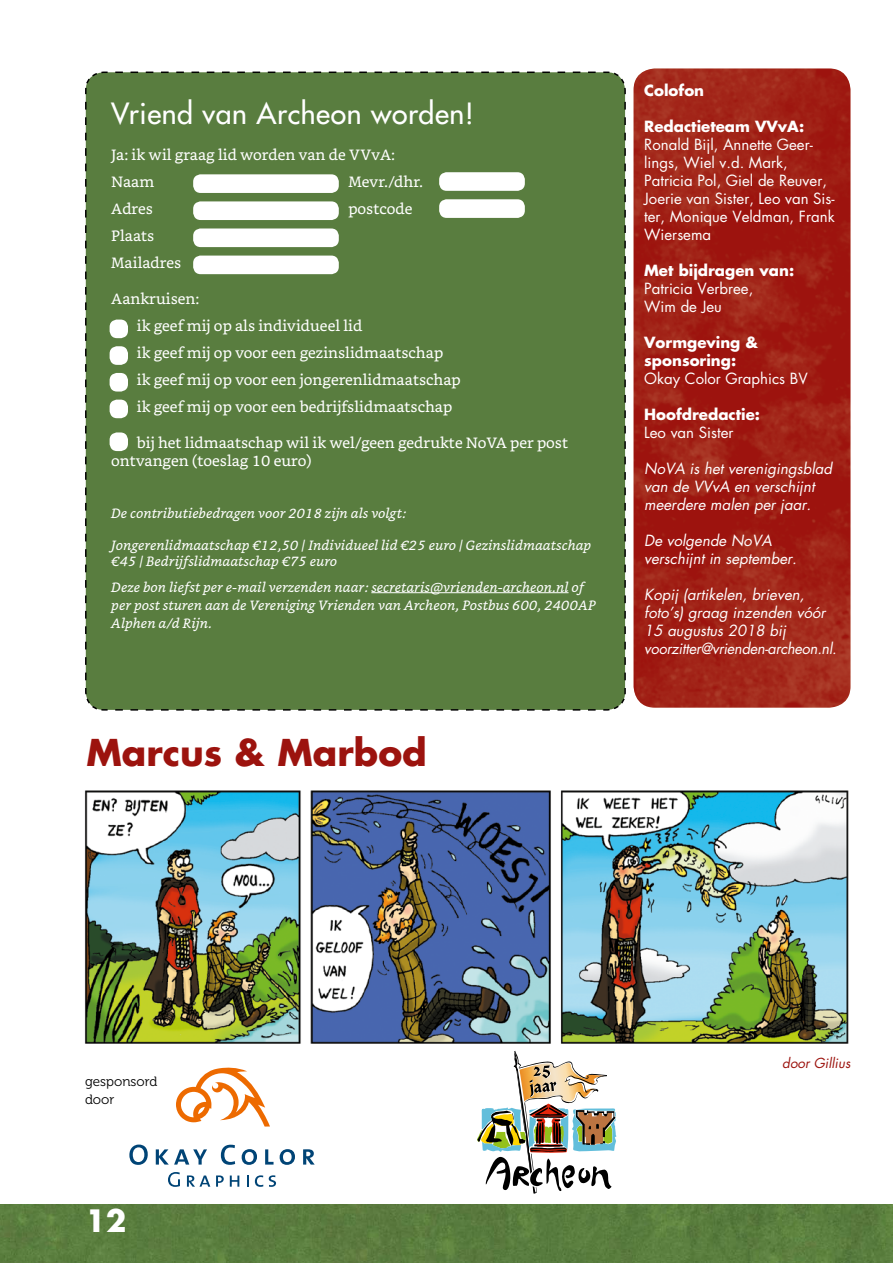
<style>
.page{position:relative;width:893px;height:1263px;background:#fff}
.page>*{position:absolute;margin:0;border:0;box-sizing:border-box;transform-origin:0 0}
.t1{font:700 36px "Futura";color:#9c130e}
.t2{font:700 30px "Futura";color:#fff}
.t3{font:28.5px "Futura";letter-spacing:.02em;color:#fff}
.t4{font:15px/27px "Bookerly";color:#fff}
.t5{font:italic 15px/18px "Futura";color:#fff}
.t6{font:15px/18px "Futura";color:#fff}
.t7{font:700 15px/18px "Futura";color:#fff}
.t8{font:italic 13.5px/18px "Bookerly";color:#fff}
.t9{font:13.5px/18px "Museo 300";color:#000}
.t10{font:italic 13.5px "Futura";color:#9c130e}
</style>
<div class="page">
<img style="left:0;top:1204px;width:893px;height:59px">
<div style="left:85px;top:71px;width:541px;height:640px;background:#597d3f"></div>
<hr style="left:371px;top:592px;width:197px;height:1px;background:#fff">
<div style="left:193px;top:174px;width:146px;height:19px;background:#fff;border-radius:8px"></div>
<div style="left:193px;top:201px;width:146px;height:19px;background:#fff;border-radius:8px"></div>
<div style="left:439px;top:199px;width:86px;height:19px;background:#fff;border-radius:8px"></div>
<div style="left:439px;top:172px;width:86px;height:19px;background:#fff;border-radius:8px"></div>
<div style="left:193px;top:228px;width:146px;height:19px;background:#fff;border-radius:8px"></div>
<div style="left:193px;top:256px;width:146px;height:18px;background:#fff;border-radius:8px"></div>
<div style="left:110px;top:320px;width:18px;height:18px;background:#fff;border-radius:8px"></div>
<div style="left:110px;top:346px;width:18px;height:19px;background:#fff;border-radius:8px"></div>
<div style="left:110px;top:373px;width:18px;height:19px;background:#fff;border-radius:8px"></div>
<div style="left:110px;top:400px;width:18px;height:18px;background:#fff;border-radius:8px"></div>
<div style="left:110px;top:432px;width:18px;height:19px;background:#fff;border-radius:8px"></div>
<img style="left:634px;top:69px;width:216px;height:639px">
<img style="left:84px;top:790px;width:765px;height:261px">
<svg style="left:129px;top:1144px;width:19px;height:21px"></svg>
<svg style="left:156px;top:1149px;width:51px;height:15px"></svg>
<svg style="left:221px;top:1145px;width:14px;height:20px"></svg>
<svg style="left:242px;top:1149px;width:15px;height:16px"></svg>
<svg style="left:265px;top:1149px;width:9px;height:15px"></svg>
<svg style="left:280px;top:1149px;width:15px;height:16px"></svg>
<svg style="left:303px;top:1149px;width:11px;height:15px"></svg>
<svg style="left:168px;top:1172px;width:12px;height:15px"></svg>
<svg style="left:187px;top:1175px;width:23px;height:12px"></svg>
<svg style="left:216px;top:1175px;width:8px;height:12px"></svg>
<svg style="left:230px;top:1175px;width:9px;height:12px"></svg>
<svg style="left:247px;top:1175px;width:2px;height:12px"></svg>
<svg style="left:255px;top:1175px;width:8px;height:12px"></svg>
<svg style="left:269px;top:1175px;width:7px;height:12px"></svg>
<svg style="left:176px;top:1067px;width:94px;height:59px"></svg>
<svg style="left:477px;top:1051px;width:140px;height:143px"></svg>
<h3 class="t3" style="left:111px;top:94px;width:364px">Vriend van Archeon worden!</h3>
<p class="t4" style="left:111px;top:141px;width:285px">Ja: ik wil graag lid worden van de VVvA:<br>Naam</p>
<p class="t4" style="left:348px;top:168px;width:76px">Mevr./dhr.</p>
<p class="t4" style="left:111px;top:195px;width:43px">Adres</p>
<p class="t4" style="left:348px;top:195px;width:66px">postcode</p>
<p class="t4" style="left:111px;top:222px;width:71px">Plaats<br>Mailadres</p>
<p class="t4" style="left:137px;top:285px;width:326px;text-indent:-26px">Aankruisen:<br>ik geef mij op als individueel lid<br>ik geef mij op voor een gezinslidmaatschap<br>ik geef mij op voor een jongerenlidmaatschap ik geef mij op voor een bedrijfslidmaatschap</p>
<p class="t4" style="left:111px;top:433px;width:458px;line-height:18px;text-indent:26px">bij het lidmaatschap wil ik wel/geen gedrukte NoVA per post ontvangen (toeslag 10 euro)</p>
<p class="t8" style="left:111px;top:504px;width:297px">De contributiebedragen voor 2018 zijn als volgt:</p>
<p class="t8" style="left:111px;top:537px;width:481px;line-height:16.2px">Jongerenlidmaatschap €12,50 | Individueel lid €25 euro | Gezinslidmaatschap €45 | Bedrijfslidmaatschap €75 euro</p>
<p class="t8" style="left:111px;top:578px;width:486px">Deze bon liefst per e-mail verzenden naar: secretaris@vrienden-archeon.nl of per post sturen aan de Vereniging Vrienden van Archeon, Postbus 600, 2400AP<br>Alphen a/d Rijn.</p>
<h1 class="t1" style="left:86px;top:728px;width:342px">Marcus &amp; Marbod</h1>
<p class="t7" style="left:644px;top:80px;width:61px">Colofon</p>
<p class="t7" style="left:644px;top:116px;width:161px">Redactieteam VVvA:</p>
<p class="t6" style="left:644px;top:135px;width:192px">Ronald Bijl, Annette Geer&shy;lings, Wiel v.d. Mark,<br>Patricia Pol, Giel de Reuver,<br>Joerie van Sister, Leo van Sis&shy;ter, Monique Veldman, Frank<br>Wiersema</p>
<p class="t7" style="left:644px;top:260px;width:151px">Met bijdragen van:</p>
<p class="t6" style="left:644px;top:279px;width:111px">Patricia Verbree,<br>Wim de Jeu</p>
<p class="t7" style="left:644px;top:332px;width:116px">Vormgeving &amp; sponsoring:</p>
<p class="t6" style="left:644px;top:369px;width:165px">Okay Color Graphics BV</p>
<p class="t7" style="left:644px;top:404px;width:117px">Hoofdredactie:</p>
<p class="t6" style="left:644px;top:423px;width:91px">Leo van Sister</p>
<p class="t5" style="left:644px;top:459px;width:189px">NoVA is het verenigingsblad van de VVvA en verschijnt meerdere malen per jaar.</p>
<p class="t5" style="left:644px;top:531px;width:154px">De volgende NoVA verschijnt in september.</p>
<p class="t5" style="left:644px;top:585px;width:194px">Kopij (artikelen, brieven, foto’s) graag inzenden vóór<br>15 augustus 2018 bij voorzitter@vrienden-archeon.nl.</p>
<p class="t9" style="left:85px;top:1072px;width:74px">gesponsord door</p>
<h2 class="t2" style="left:85px;top:1200px;width:43px">12</h2>
<p class="t10" style="left:782px;top:1053px;width:70px">door Gillius</p>
</div>
